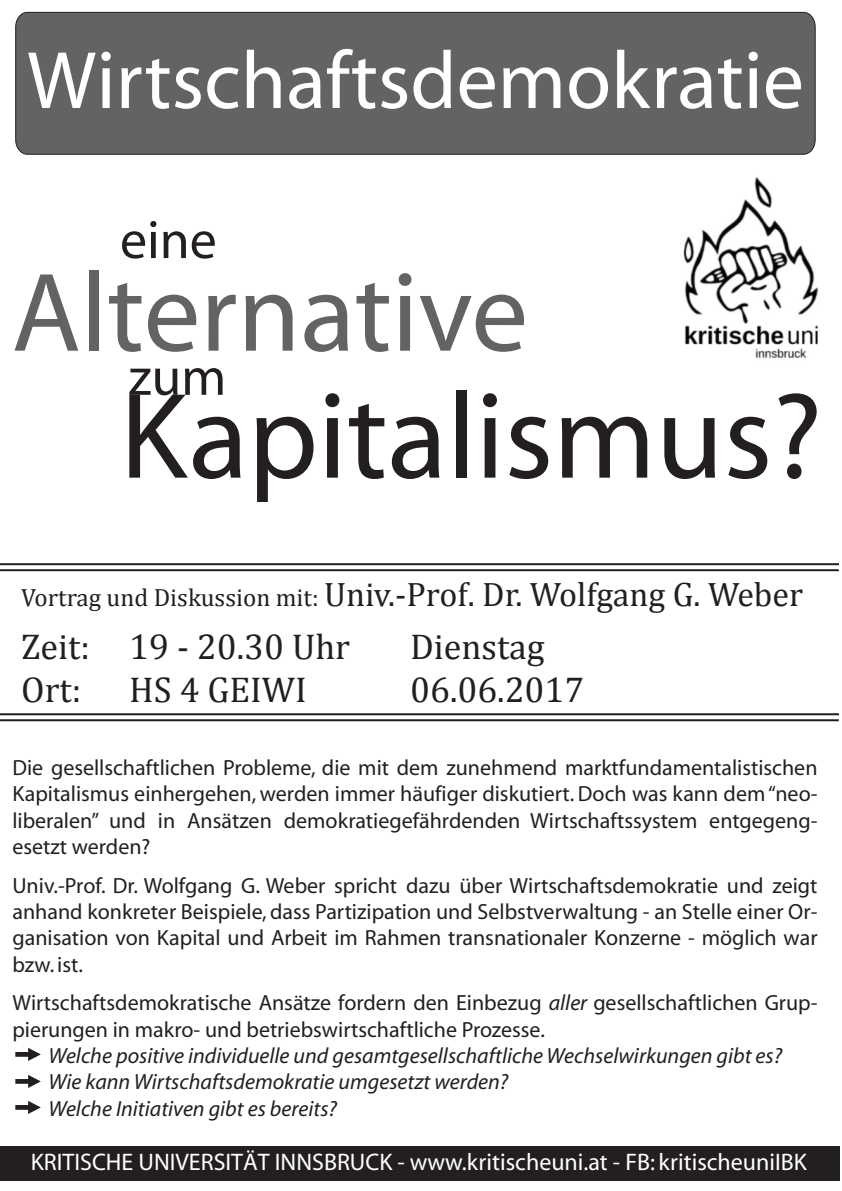
<style>
.page{position:relative;width:842px;height:1191px;background:#fff}
.page>*{position:absolute;margin:0;border:0;box-sizing:border-box;transform-origin:0 0}
.t1{font:123px "Myriad";color:#231f20}
.t2{font:113px "Myriad";color:#636366}
.t3{font:82px "Myriad";color:#fff}
.t4{font:54px "Myriad";color:#231f20}
.t5{font:36px/43.2px "Cambria";color:#231f20}
.t6{font:34px "Cambria";color:#231f20}
.t7{font:24px "Myriad";color:#fff}
.t8{font:22px/26.4px "Myriad";color:#231f20;text-align:justify}
.t9{font:italic 22px/26.4px "Myriad";color:#231f20}
.s1{font-size:25px}
.s2{font-style:italic}
</style>
<div class="page">
<div style="left:0;top:1146px;width:840px;height:34px;background:#231f20"></div>
<div style="left:15px;top:11px;width:801px;height:144px;background:#636366"></div>
<img style="left:683px;top:177px;width:136px;height:182px">
<svg style="left:15px;top:1075px;width:26px;height:13px"></svg>
<svg style="left:15px;top:1101px;width:26px;height:13px"></svg>
<svg style="left:15px;top:1048px;width:26px;height:13px"></svg>
<hr style="left:0;top:569px;width:839px;height:2px;background:#231f20">
<hr style="left:0;top:563px;width:839px;height:2px;background:#231f20">
<hr style="left:0;top:719px;width:839px;height:2px;background:#231f20">
<hr style="left:0;top:713px;width:839px;height:2px;background:#231f20">
<h3 class="t3" style="left:27px;top:40px;width:778px">Wirtschaftsdemokratie</h3>
<h3 class="t4" style="left:120px;top:213px;width:98px">eine</h3>
<h2 class="t2" style="left:12px;top:257px;width:518px">Alternative</h2>
<h3 class="t4" style="left:128px;top:350px;width:99px">zum</h3>
<h1 class="t1" style="left:120px;top:375px;width:704px">Kapitalismus?</h1>
<h3 class="t6" style="left:21px;top:574px;width:783px"><span class="s1">Vortrag und Diskussion mit:</span> Univ.-Prof. Dr. Wolfgang G. Weber</h3>
<h3 class="t5" style="left:21px;top:625px;width:330px">Zeit: 19 - 20.30 Uhr<br>Ort:</h3>
<h3 class="t5" style="left:129px;top:668px;width:179px">HS 4 GEIWI</h3>
<h3 class="t5" style="left:410px;top:625px;width:176px">Dienstag<br>06.06.2017</h3>
<p class="t8" style="left:12px;top:755px;width:807px">Die gesellschaftlichen Probleme, die mit dem zunehmend marktfundamentalistischen Kapitalismus einhergehen, werden immer häufiger diskutiert. Doch was kann dem “neo&shy;liberalen” und in Ansätzen demokratiegefährdenden Wirtschaftssystem entgegeng&shy;esetzt werden?</p>
<p class="t8" style="left:12px;top:873px;width:807px">Univ.-Prof. Dr. Wolfgang G. Weber spricht dazu über Wirtschaftsdemokratie und zeigt anhand konkreter Beispiele, dass Partizipation und Selbstverwaltung - an Stelle einer Or&shy;ganisation von Kapital und Arbeit im Rahmen transnationaler Konzerne - möglich war bzw. ist.</p>
<p class="t8" style="left:12px;top:990px;width:806px">Wirtschaftsdemokratische Ansätze fordern den Einbezug <span class="s2">aller</span> gesellschaftlichen Grup&shy;pierungen in makro- und betriebswirtschaftliche Prozesse.</p>
<p class="t9" style="left:48px;top:1043px;width:735px">Welche positive individuelle und gesamtgesellschaftliche Wechselwirkungen gibt es?<br>Wie kann Wirtschaftsdemokratie umgesetzt werden?<br>Welche Initiativen gibt es bereits?</p>
<p class="t7" style="left:31px;top:1150px;width:777px">KRITISCHE UNIVERSITÄT INNSBRUCK - www.kritischeuni.at - FB: kritischeuniIBK</p>
</div>
